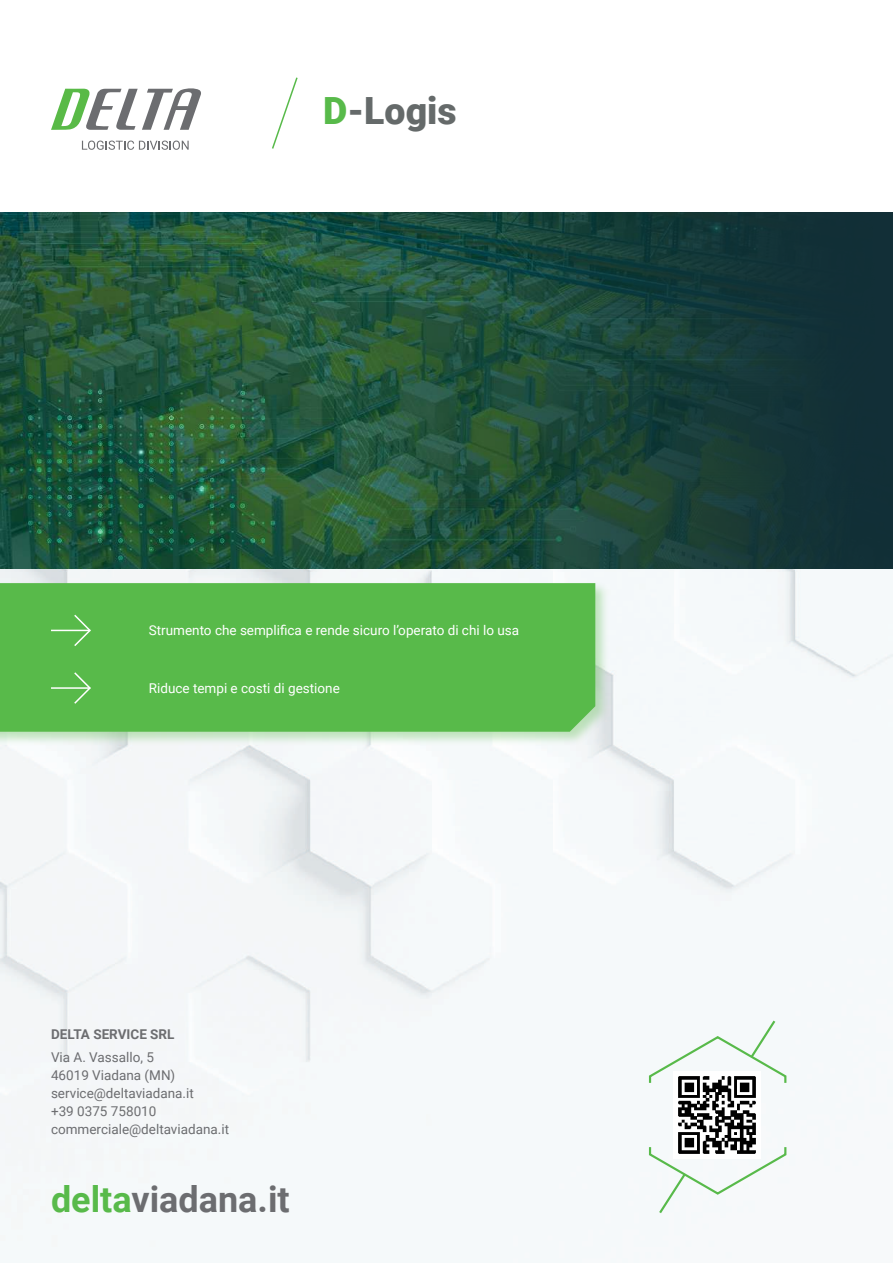
<style>
.page{position:relative;width:893px;height:1263px;background:#fff}
.page>*{position:absolute;margin:0;border:0;box-sizing:border-box;transform-origin:0 0}
.t1{font:900 37.5px "Roboto";color:#656a6a}
.t2{font:700 36px "Roboto";color:#6c6d70}
.t3{font:13.5px/18px "Roboto";color:#6c6d70}
.t4{font:13.5px "Roboto";color:#fff}
.t5{font:700 13.5px "Roboto";color:#6c6d70}
.s1{color:#58ba4a}
</style>
<div class="page">
<div style="left:0;top:569px;width:893px;height:644px;background:#f5f9fa"></div>
<svg style="left:648px;top:1018px;width:139px;height:196px"></svg>
<svg style="left:272px;top:77px;width:26px;height:72px"></svg>
<div style="left:0;top:581px;width:609px;height:165px;background:#58ba49;opacity:.35"></div>
<div style="left:0;top:583px;width:595px;height:149px;background:#58ba4a"></div>
<svg style="left:73px;top:613px;width:19px;height:35px"></svg>
<hr style="left:51px;top:630px;width:39px;height:1px;background:#fff">
<svg style="left:73px;top:671px;width:19px;height:34px"></svg>
<hr style="left:51px;top:687px;width:39px;height:2px;background:#fff">
<svg style="left:82px;top:141px;width:107px;height:9px"></svg>
<svg style="left:51px;top:88px;width:150px;height:42px"></svg>
<img style="left:0;top:213px;width:893px;height:356px">
<img style="left:674px;top:1071px;width:87px;height:87px">
<h1 class="t1" style="left:323px;top:84px;width:135px"><span class="s1">D</span>-Logis</h1>
<p class="t4" style="left:149px;top:621px;width:372px">Strumento che semplifica e rende sicuro l’operato di chi lo usa</p>
<p class="t4" style="left:149px;top:679px;width:193px">Riduce tempi e costi di gestione</p>
<p class="t5" style="left:51px;top:1025px;width:125px">DELTA SERVICE SRL</p>
<p class="t3" style="left:51px;top:1047px;width:180px">Via A. Vassallo, 5<br>46019 Viadana (MN) service@deltaviadana.it<br>+39 0375 758010 commerciale@deltaviadana.it</p>
<h2 class="t2" style="left:51px;top:1174px;width:240px"><span class="s1">delta</span>viadana.it</h2>
</div>
